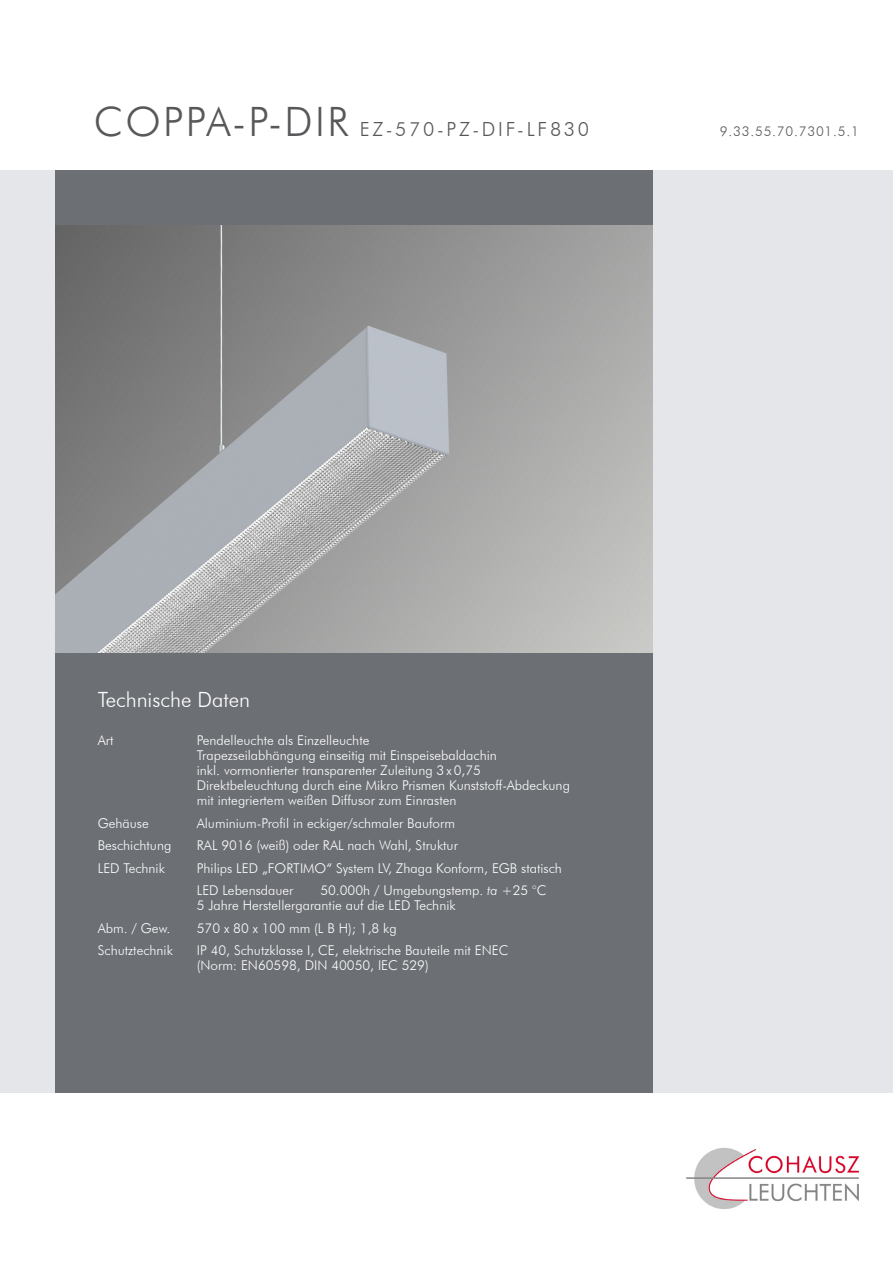
<style>
.page{position:relative;width:893px;height:1263px;background:#fff}
.page>*{position:absolute;margin:0;border:0;box-sizing:border-box;transform-origin:0 0}
.t1{font:300 21px "Futura BT";color:#fff}
.t2{font:300 19.5px "Futura BT";letter-spacing:.14em;color:#57585a}
.t3{font:300 13.5px "Futura BT";color:#fff}
.t4{font:300 13.5px "Futura BT";letter-spacing:.06em;color:#57585a}
.s1{font-size:40.5px}
.s2{font-style:italic}
</style>
<div class="page">
<div style="left:0;top:170px;width:893px;height:923px;background:#e4e6e9"></div>
<div style="left:55px;top:170px;width:598px;height:923px;background:#6c6f74"></div>
<img style="left:686px;top:1148px;width:174px;height:61px">
<img style="left:55px;top:225px;width:598px;height:428px">
<p class="t2" style="left:94px;top:117px;width:497px"><span class="s1">COPPA-P-DIR</span> EZ-570-PZ-DIF-LF830</p>
<p class="t4" style="left:720px;top:123px;width:140px">9.33.55.70.7301.5.1</p>
<p class="t1" style="left:98px;top:686px;width:154px">Technische Daten</p>
<p class="t3" style="left:98px;top:732px;width:17px">Art</p>
<p class="t3" style="left:197px;top:732px;width:174px">Pendelleuchte als Einzelleuchte</p>
<p class="t3" style="left:197px;top:747px;width:302px">Trapezseilabhängung einseitig mit Einspeisebaldachin</p>
<p class="t3" style="left:197px;top:762px;width:286px">inkl. vormontierter transparenter Zuleitung 3 x 0,75</p>
<p class="t3" style="left:197px;top:777px;width:375px">Direktbeleuchtung durch eine Mikro Prismen Kunststoff-Abdeckung</p>
<p class="t3" style="left:197px;top:792px;width:261px">mit integriertem weißen Diffusor zum Einrasten</p>
<p class="t3" style="left:98px;top:815px;width:53px">Gehäuse</p>
<p class="t3" style="left:197px;top:815px;width:260px">Aluminium-Profil in eckiger/schmaler Bauform</p>
<p class="t3" style="left:98px;top:837px;width:75px">Beschichtung</p>
<p class="t3" style="left:197px;top:837px;width:263px">RAL 9016 (weiß) oder RAL nach Wahl, Struktur</p>
<p class="t3" style="left:98px;top:860px;width:69px">LED Technik</p>
<p class="t3" style="left:197px;top:860px;width:367px">Philips LED „FORTIMO“ System LV, Zhaga Konform, EGB statisch</p>
<p class="t3" style="left:197px;top:882px;width:98px">LED Lebensdauer</p>
<p class="t3" style="left:320px;top:882px;width:227px">50.000h / Umgebungstemp. <span class="s2">ta</span> +25 °C</p>
<p class="t3" style="left:197px;top:897px;width:260px">5 Jahre Herstellergarantie auf die LED Technik</p>
<p class="t3" style="left:98px;top:920px;width:74px">Abm. / Gew.</p>
<p class="t3" style="left:197px;top:920px;width:201px">570 x 80 x 100 mm (L B H); 1,8 kg</p>
<p class="t3" style="left:98px;top:942px;width:77px">Schutztechnik</p>
<p class="t3" style="left:197px;top:942px;width:313px">IP 40, Schutzklasse I, CE, elektrische Bauteile mit ENEC</p>
<p class="t3" style="left:197px;top:957px;width:233px">(Norm: EN60598, DIN 40050, IEC 529)</p>
</div>
